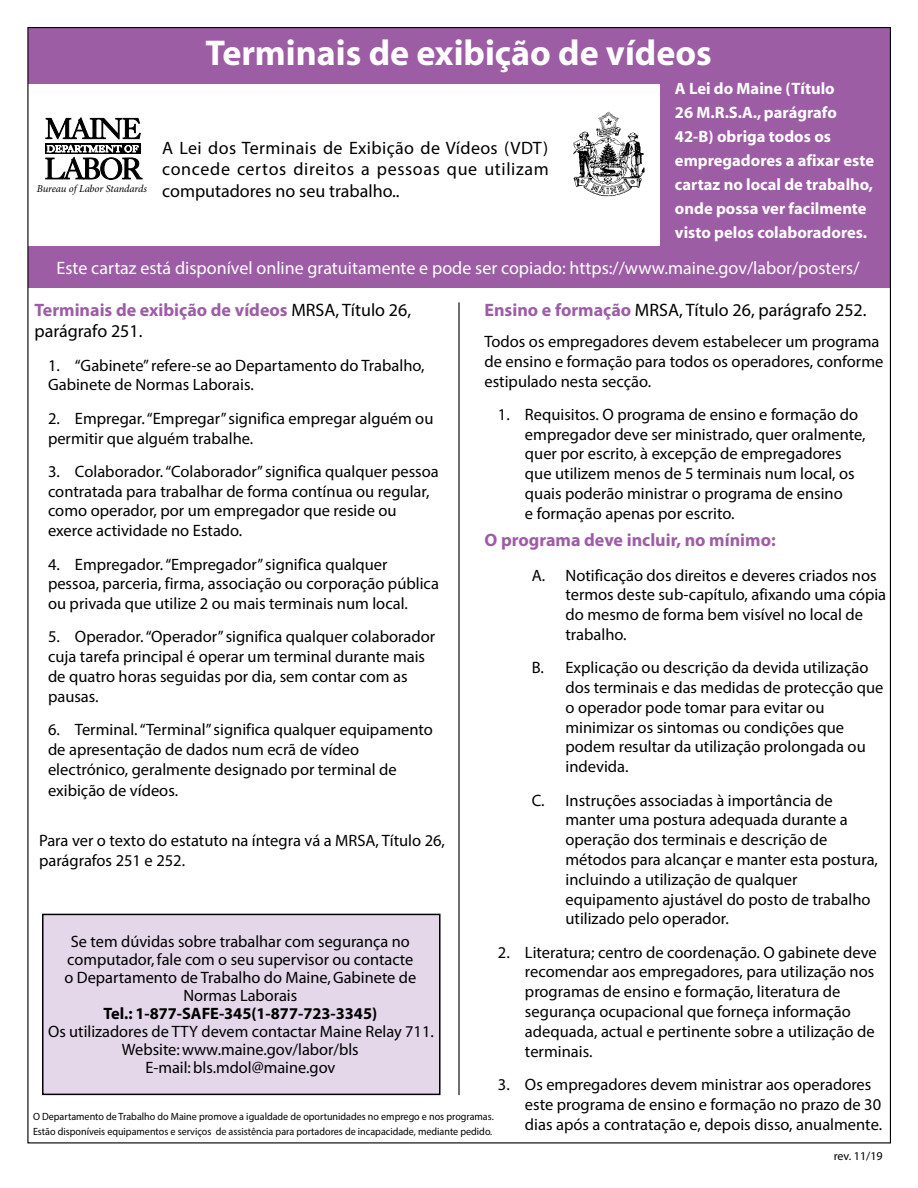
<style>
.page{position:relative;width:918px;height:1188px;background:#fff}
.page>*{position:absolute;margin:0;border:0;box-sizing:border-box;transform-origin:0 0}
.t1{font:700 36px "Myriad";color:#fff}
.t2{font:18px/21.6px "Myriad Pro";color:#000;text-align:justify}
.t3{font:18px "Myriad Pro";color:#fff}
.t4{font:700 18px/21.6px "Myriad Pro";color:#9d5da5}
.t5{font:16.5px/19.8px "Myriad Pro";color:#000}
.t6{font:16.5px/18px "Myriad";color:#000;text-align:center}
.t7{font:700 16.5px/24px "Myriad";color:#fff}
.t8{font:700 16.5px "Myriad";color:#000}
.t9{font:12px "Myriad Pro";color:#000}
.t10{font:10.5px/15px "Myriad Pro";color:#000;scale:.96 1}
.t11{font:italic 10.5px "Minion Pro";letter-spacing:-.015em;color:#000}
.s1{font-weight:700;color:#9d5da5}
.s2{font-weight:400;color:#000}
</style>
<div class="page">
<div style="left:43px;top:914px;width:397px;height:180px;background:#e4d7ea"></div>
<div style="left:42px;top:914px;width:399px;height:181px;border:2px solid #000"></div>
<div style="left:28px;top:27px;width:862px;height:260px;background:#9d5da5"></div>
<div style="left:27px;top:84px;width:633px;height:162px;background:#fff"></div>
<svg style="left:46px;top:118px;width:94px;height:21px"></svg>
<div style="left:45px;top:143px;width:96px;height:11px;background:#000"></div>
<svg style="left:46px;top:145px;width:96px;height:34px"></svg>
<img style="left:573px;top:111px;width:72px;height:86px">
<hr style="left:458px;top:302px;width:2px;height:793px;background:#000">
<h1 class="t1" style="left:205px;top:34px;width:508px">Terminais de exibição de vídeos</h1>
<p class="t7" style="left:675px;top:77px;width:201px">A Lei do Maine (Título<br>26 M.R.S.A., parágrafo<br>42-B) obriga todos os empregadores a afixar este cartaz no local de trabalho, onde possa ver facilmente visto pelos colaboradores.</p>
<p class="t3" style="left:57px;top:257px;width:805px">Este cartaz está disponível online gratuitamente e pode ser copiado: https://www.maine.gov/labor/posters/</p>
<p class="t2" style="left:162px;top:136px;width:388px">A Lei dos Terminais de Exibição de Vídeos (VDT) concede certos direitos a pessoas que utilizam computadores no seu trabalho..</p>
<p class="t11" style="left:37px;top:182px;width:112px">Bureau of Labor Standards</p>
<p class="t2" style="left:484px;top:299px;width:384px"><span class="s1">Ensino e formação</span> MRSA, Título 26, parágrafo 252.</p>
<p class="t5" style="left:484px;top:332px;width:400px">Todos os empregadores devem estabelecer um programa de ensino e formação para todos os operadores, conforme estipulado nesta secção.</p>
<p class="t5" style="left:525px;top:404px;width:342px;text-indent:-27px">1. Requisitos. O programa de ensino e formação do empregador deve ser ministrado, quer oralmente, quer por escrito, à excepção de empregadores que utilizem menos de 5 terminais num local, os quais poderão ministrar o programa de ensino<br>e formação apenas por escrito.</p>
<p class="t4" style="left:484px;top:529px;width:293px">O programa deve incluir, no mínimo:</p>
<p class="t5" style="left:565px;top:565px;width:322px;text-indent:-34px">A. Notificação dos direitos e deveres criados nos termos deste sub-capítulo, afixando uma cópia do mesmo de forma bem visível no local de trabalho.</p>
<p class="t5" style="left:565px;top:658px;width:319px;text-indent:-34px">B. Explicação ou descrição da devida utilização dos terminais e das medidas de protecção que o operador pode tomar para evitar ou minimizar os sintomas ou condições que podem resultar da utilização prolongada ou indevida.</p>
<p class="t5" style="left:565px;top:790px;width:314px;text-indent:-34px">C. Instruções associadas à importância de manter uma postura adequada durante a operação dos terminais e descrição de métodos para alcançar e manter esta postura, incluindo a utilização de qualquer equipamento ajustável do posto de trabalho utilizado pelo operador.</p>
<p class="t5" style="left:525px;top:942px;width:353px;text-indent:-27px">2. Literatura; centro de coordenação. O gabinete deve recomendar aos empregadores, para utilização nos programas de ensino e formação, literatura de segurança ocupacional que forneça informação adequada, actual e pertinente sobre a utilização de terminais.</p>
<p class="t5" style="left:525px;top:1074px;width:359px;text-indent:-27px">3. Os empregadores devem ministrar aos operadores este programa de ensino e formação no prazo de 30 dias após a contratação e, depois disso, anualmente.</p>
<p class="t4" style="left:34px;top:298px;width:378px">Terminais de exibição de vídeos <span class="s2">MRSA, Título 26, parágrafo 251.</span></p>
<p class="t5" style="left:48px;top:355px;width:378px">1. “Gabinete” refere-se ao Departamento do Trabalho,<br>Gabinete de Normas Laborais.</p>
<p class="t5" style="left:48px;top:408px;width:387px">2. Empregar. “Empregar” significa empregar alguém ou permitir que alguém trabalhe.</p>
<p class="t5" style="left:48px;top:461px;width:392px">3. Colaborador. “Colaborador” significa qualquer pessoa contratada para trabalhar de forma contínua ou regular, como operador, por um empregador que reside ou exerce actividade no Estado.</p>
<p class="t5" style="left:48px;top:554px;width:392px">4. Empregador. “Empregador” significa qualquer pessoa, parceria, firma, associação ou corporação pública ou privada que utilize 2 ou mais terminais num local.</p>
<p class="t5" style="left:48px;top:627px;width:389px">5. Operador. “Operador” significa qualquer colaborador cuja tarefa principal é operar um terminal durante mais de quatro horas seguidas por dia, sem contar com as pausas.</p>
<p class="t5" style="left:48px;top:719px;width:386px">6. Terminal. “Terminal” significa qualquer equipamento de apresentação de dados num ecrã de vídeo electrónico, geralmente designado por terminal de</p>
<p class="t5" style="left:48px;top:781px;width:132px">exibição de vídeos.</p>
<p class="t5" style="left:39px;top:830px;width:408px">Para ver o texto do estatuto na íntegra vá a MRSA, Título 26, parágrafos 251 e 252.</p>
<p class="t6" style="left:64px;top:933px;width:354px">Se tem dúvidas sobre trabalhar com segurança no computador, fale com o seu supervisor ou contacte o Departamento de Trabalho do Maine, Gabinete de Normas Laborais</p>
<p class="t8" style="left:103px;top:1005px;width:275px">Tel.: 1-877-SAFE-345(1-877-723-3345)</p>
<p class="t6" style="left:48px;top:1023px;width:387px">Os utilizadores de TTY devem contactar Maine Relay 711.<br>Website: www.maine.gov/labor/bls<br>E-mail: bls.mdol@maine.gov</p>
<p class="t10" style="left:33px;top:1109px;width:482px">O Departamento de Trabalho do Maine promove a igualdade de oportunidades no emprego e nos programas.<br>Estão disponíveis equipamentos e serviços de assistência para portadores de incapacidade, mediante pedido.</p>
<p class="t9" style="left:834px;top:1149px;width:50px">rev. 11/19</p>
</div>
